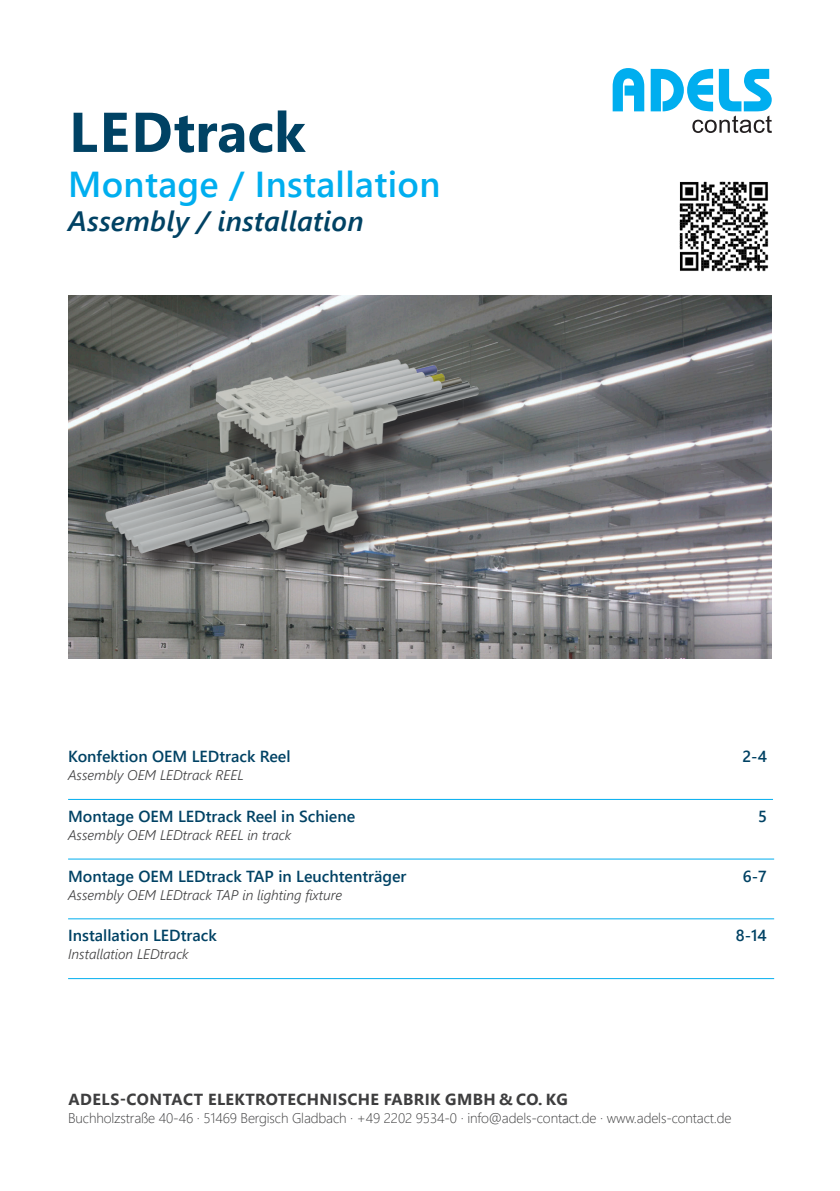
<style>
.page{position:relative;width:840px;height:1191px;background:#fff}
.page>*{position:absolute;margin:0;border:0;box-sizing:border-box;transform-origin:0 0}
.t1{font:700 56px "Segoe UI";color:#004264}
.t2{font:600 36px "Segoe UI";letter-spacing:.01em;color:#00aeef}
.t3{font:italic 600 28px "Segoe UI";letter-spacing:.01em;color:#004264}
.Head_Schritte{font:600 16px "Segoe UI";color:#004264}
.Rück_Adressen_Head{font:700 16px "Segoe UI";letter-spacing:.025em;color:#3e3e3f}
.Head_Schritte_EN{font:italic 300 14px "Segoe UI";color:#3e3e3f}
.Rück_Adressen_Copy{font:300 14px "Segoe UI";letter-spacing:-.01em;color:#3e3e3f}
</style>
<div class="page">
<svg style="left:612px;top:68px;width:159px;height:65px"></svg>
<hr style="left:68px;top:799px;width:704px;height:1px;background:#00aeef">
<hr style="left:68px;top:858px;width:705px;height:1px;background:#00aeef">
<hr style="left:68px;top:918px;width:705px;height:1px;background:#00aeef">
<hr style="left:68px;top:978px;width:705px;height:1px;background:#00aeef">
<img style="left:68px;top:295px;width:703px;height:363px">
<div style="left:109px;top:364px;width:395px;height:215px;background:#231f20;opacity:.75"></div>
<img style="left:92px;top:349px;width:399px;height:212px">
<img style="left:679px;top:181px;width:90px;height:91px">
<h1 class="t1" style="left:69px;top:79px;width:238px">LEDtrack</h1>
<h2 class="t2" style="left:68px;top:150px;width:373px">Montage / Installation</h2>
<h3 class="t3" style="left:68px;top:195px;width:297px">Assembly / installation</h3>
<p class="Head_Schritte" style="left:68px;top:741px;width:224px">Konfektion OEM LEDtrack Reel</p>
<p class="Head_Schritte" style="left:742px;top:741px;width:26px">2-4</p>
<p class="Head_Schritte_EN" style="left:68px;top:762px;width:177px">Assembly OEM LEDtrack REEL</p>
<p class="Head_Schritte" style="left:68px;top:801px;width:288px">Montage OEM LEDtrack Reel in Schiene</p>
<p class="Head_Schritte" style="left:757px;top:801px;width:10px">5</p>
<p class="Head_Schritte_EN" style="left:68px;top:821px;width:224px">Assembly OEM LEDtrack REEL in track</p>
<p class="Head_Schritte" style="left:68px;top:860px;width:340px">Montage OEM LEDtrack TAP in Leuchtenträger</p>
<p class="Head_Schritte" style="left:742px;top:860px;width:25px">6-7</p>
<p class="Head_Schritte_EN" style="left:68px;top:881px;width:275px">Assembly OEM LEDtrack TAP in lighting fixture</p>
<p class="Head_Schritte" style="left:68px;top:920px;width:150px">Installation LEDtrack</p>
<p class="Head_Schritte" style="left:735px;top:920px;width:32px">8-14</p>
<p class="Head_Schritte_EN" style="left:68px;top:941px;width:122px">Installation LEDtrack</p>
<p class="Rück_Adressen_Head" style="left:68px;top:1084px;width:500px">ADELS-CONTACT ELEKTROTECHNISCHE FABRIK GMBH &amp; CO. KG</p>
<p class="Rück_Adressen_Copy" style="left:68px;top:1104px;width:664px">Buchholzstraße 40-46 . 51469 Bergisch Gladbach . +49 2202 9534-0 . info@adels-contact.de . www.adels-contact.de</p>
</div>
